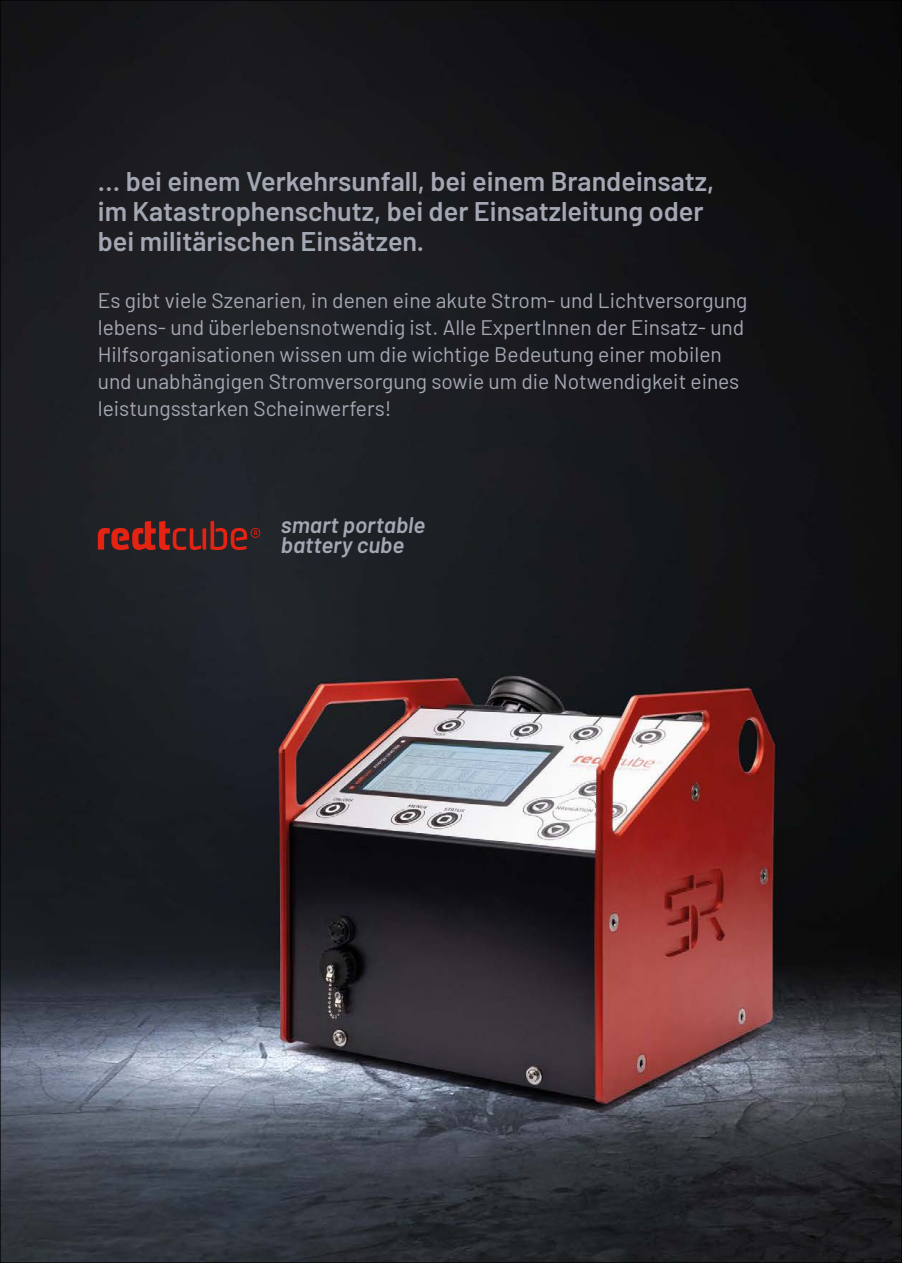
<style>
.page{position:relative;width:902px;height:1263px;background:#fff}
.page>*{position:absolute;margin:0;border:0;box-sizing:border-box;transform-origin:0 0}
.t1{font:600 27px/30px "Barlow";color:#a4a8b4}
.t2{font:italic 600 22.5px/20.2px "Barlow";color:#a4a8b4}
.t3{font:21px/27px "Barlow";color:#a4a8b4}
</style>
<div class="page">
<img style="left:2px;top:2px;width:897px;height:1259px">
<svg style="left:98px;top:521px;width:162px;height:29px;background:#6c2320"></svg>
<p class="t1" style="left:98px;top:164px;width:618px">… bei einem Verkehrsunfall, bei einem Brandeinsatz, im Katastrophenschutz, bei der Einsatzleitung oder bei militärischen Einsätzen.</p>
<p class="t3" style="left:98px;top:286px;width:651px">Es gibt viele Szenarien, in denen eine akute Strom- und Lichtversorgung lebens- und überlebensnotwendig ist. Alle ExpertInnen der Einsatz- und Hilfsorganisationen wissen um die wichtige Bedeutung einer mobilen und unabhängigen Stromversorgung sowie um die Notwendigkeit eines leistungsstarken Scheinwerfers!</p>
<p class="t2" style="left:281px;top:513px;width:146px">smart portable battery cube</p>
</div>
